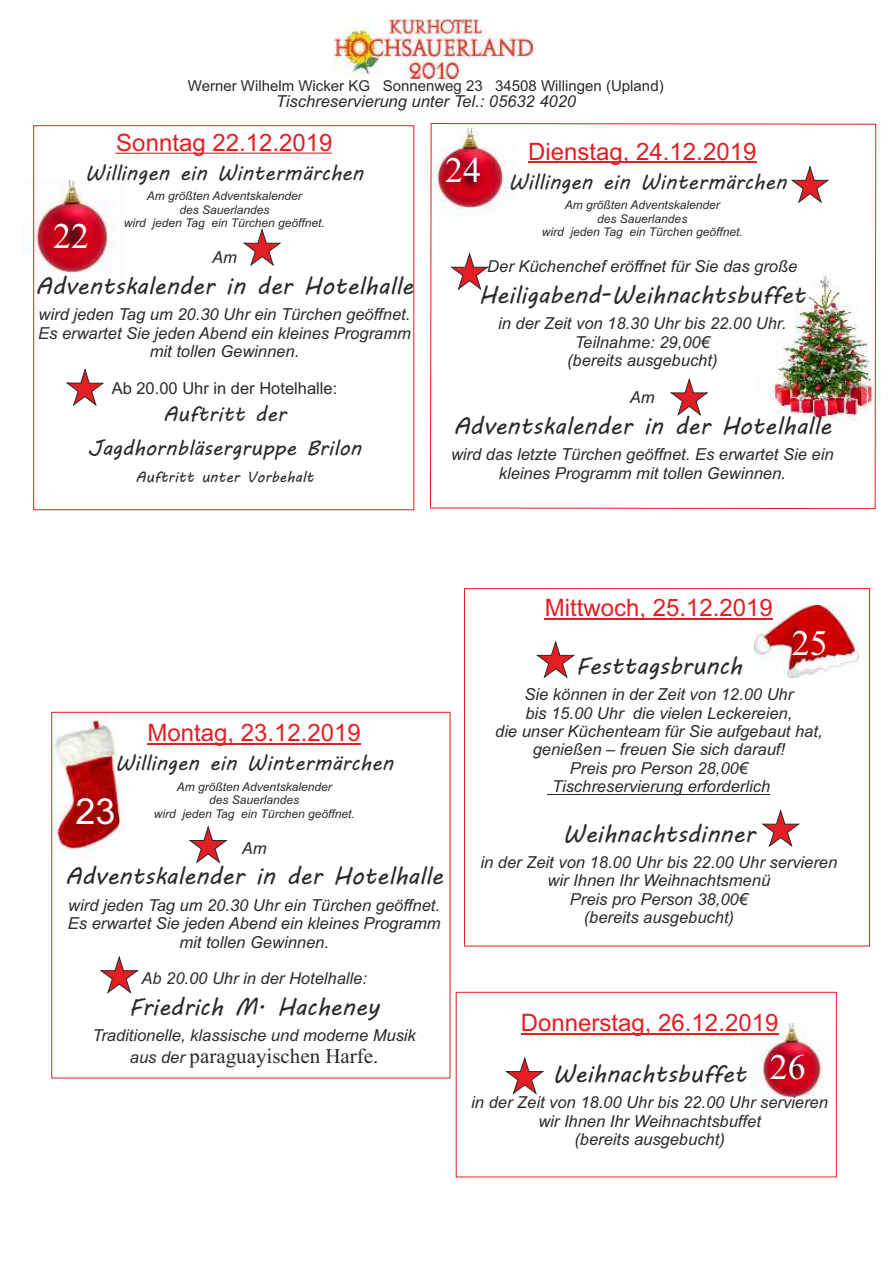
<style>
.page{position:relative;width:893px;height:1263px;background:#fff}
.page>*{position:absolute;margin:0;border:0;box-sizing:border-box;transform-origin:0 0}
.t1{font:36px "Mongolian Baiti";color:#fefefe}
.t2{font:36px "Arial";color:#fefefe}
.t3{font:24px "MV Boli";color:#2b2a29}
.t4{font:24px "Arial";color:#e31e24}
.t5{font:21px/33.9px "MV Boli";color:#2b2a29;text-align:center}
.t6{font:21px "Mongolian Baiti";color:#2b2a29}
.t7{font:italic 16.5px/18.5px "Arial";color:#2b2a29;text-align:center}
.t8{font:16.5px "Arial";color:#2b2a29}
.t9{font:15px "Arial";color:#2b2a29}
.t10{font:15px "MV Boli";color:#2b2a29}
.t11{font:italic 12px/13.4px "Arial";color:#2b2a29;text-align:center}
.s1{font-family:"Arial";font-style:italic;font-size:16.5px}
</style>
<div class="page">
<img style="left:425px;top:166px;width:5px;height:23px">
<img style="left:752px;top:1023px;width:73px;height:81px">
<img style="left:755px;top:605px;width:103px;height:72px">
<img style="left:53px;top:714px;width:108px;height:145px">
<div style="left:51px;top:712px;width:399px;height:366px;border:1px solid #e31e24"></div>
<img style="left:25px;top:181px;width:88px;height:92px">
<div style="left:33px;top:125px;width:381px;height:385px;border:1px solid #e31e24"></div>
<hr style="left:115px;top:153px;width:217px;height:1px;background:#e31e24">
<img style="left:335px;top:20px;width:197px;height:59px">
<svg style="left:66px;top:369px;width:38px;height:38px"></svg>
<svg style="left:243px;top:229px;width:39px;height:38px"></svg>
<hr style="left:147px;top:743px;width:214px;height:1px;background:#e31e24">
<svg style="left:188px;top:826px;width:40px;height:38px"></svg>
<div style="left:464px;top:588px;width:406px;height:358px;border:1px solid #e31e24"></div>
<hr style="left:545px;top:618px;width:228px;height:1px;background:#e31e24">
<hr style="left:548px;top:794px;width:222px;height:1px;background:#2b2a29">
<svg style="left:761px;top:810px;width:39px;height:37px"></svg>
<svg style="left:536px;top:641px;width:39px;height:38px"></svg>
<div style="left:456px;top:992px;width:381px;height:185px;border:1px solid #e31e24"></div>
<hr style="left:521px;top:1033px;width:257px;height:1px;background:#e31e24">
<svg style="left:505px;top:1056px;width:39px;height:39px"></svg>
<svg style="left:430px;top:123px;width:447px;height:386px"></svg>
<svg style="left:99px;top:956px;width:40px;height:38px"></svg>
<svg style="left:790px;top:166px;width:40px;height:38px"></svg>
<p class="t9" style="left:188px;top:80px;width:477px">Werner Wilhelm Wicker KG Sonnenweg 23 34508 Willingen (Upland)</p>
<p class="t7" style="left:276px;top:94px;width:302px">Tischreservierung unter Tel.: 05632 4020</p>
<h2 class="t4" style="left:116px;top:133px;width:218px">Sonntag 22.12.2019</h2>
<p class="t5" style="left:85px;top:158px;width:280px">Willingen ein Wintermärchen</p>
<p class="t11" style="left:124px;top:191px;width:203px">Am größten Adventskalender<br>des Sauerlandes<br>wird jeden Tag ein Türchen geöffnet.</p>
<p class="t7" style="left:212px;top:250px;width:26px">Am</p>
<h2 class="t3" style="left:36px;top:277px;width:379px">Adventskalender in der Hotelhalle</h2>
<p class="t7" style="left:38px;top:307px;width:374px">wird jeden Tag um 20.30 Uhr ein Türchen geöffnet.<br>Es erwartet Sie jeden Abend ein kleines Programm mit tollen Gewinnen.</p>
<p class="t8" style="left:112px;top:382px;width:227px">Ab 20.00 Uhr in der Hotelhalle:</p>
<p class="t5" style="left:88px;top:399px;width:275px">Auftritt der<br>Jagdhornbläsergruppe Brilon</p>
<p class="t10" style="left:135px;top:471px;width:180px">Auftritt unter Vorbehalt</p>
<h1 class="t1" style="left:53px;top:218px;width:37px">22</h1>
<h2 class="t4" style="left:528px;top:142px;width:230px">Dienstag, 24.12.2019</h2>
<p class="t5" style="left:508px;top:167px;width:280px">Willingen ein Wintermärchen</p>
<p class="t11" style="left:542px;top:200px;width:203px">Am größten Adventskalender<br>des Sauerlandes<br>wird jeden Tag ein Türchen geöffnet.</p>
<p class="t7" style="left:487px;top:259px;width:311px">Der Küchenchef eröffnet für Sie das große</p>
<h2 class="t3" style="left:479px;top:286px;width:328px">Heiligabend-Weihnachtsbuffet</h2>
<p class="t7" style="left:498px;top:316px;width:290px">in der Zeit von 18.30 Uhr bis 22.00 Uhr.<br>Teilnahme: 29,00€<br>(bereits ausgebucht)</p>
<p class="t7" style="left:630px;top:389px;width:26px">Am</p>
<h2 class="t3" style="left:453px;top:417px;width:379px">Adventskalender in der Hotelhalle</h2>
<p class="t7" style="left:451px;top:447px;width:384px">wird das letzte Türchen geöffnet. Es erwartet Sie ein kleines Programm mit tollen Gewinnen.</p>
<h1 class="t1" style="left:445px;top:151px;width:37px">24</h1>
<h2 class="t4" style="left:147px;top:723px;width:215px">Montag, 23.12.2019</h2>
<p class="t5" style="left:115px;top:748px;width:280px">Willingen ein Wintermärchen</p>
<p class="t11" style="left:154px;top:781px;width:203px">Am größten Adventskalender<br>des Sauerlandes<br>wird jeden Tag ein Türchen geöffnet.</p>
<p class="t7" style="left:242px;top:840px;width:26px">Am</p>
<h2 class="t3" style="left:65px;top:867px;width:379px">Adventskalender in der Hotelhalle</h2>
<p class="t7" style="left:68px;top:897px;width:374px">wird jeden Tag um 20.30 Uhr ein Türchen geöffnet.<br>Es erwartet Sie jeden Abend ein kleines Programm mit tollen Gewinnen.</p>
<p class="t7" style="left:141px;top:971px;width:227px">Ab 20.00 Uhr in der Hotelhalle:</p>
<h2 class="t3" style="left:129px;top:998px;width:252px">Friedrich M. Hacheney</h2>
<p class="t7" style="left:92px;top:1028px;width:325px">Traditionelle, klassische und moderne Musik</p>
<p class="t6" style="left:130px;top:1045px;width:250px"><span class="s1">aus der</span> paraguayischen Harfe.</p>
<h1 class="t2" style="left:75px;top:798px;width:42px">23</h1>
<h2 class="t4" style="left:545px;top:598px;width:230px">Mittwoch, 25.12.2019</h2>
<h2 class="t3" style="left:576px;top:657px;width:168px">Festtagsbrunch</h2>
<p class="t7" style="left:495px;top:687px;width:329px">Sie können in der Zeit von 12.00 Uhr<br>bis 15.00 Uhr die vielen Leckereien,<br>die unser Küchenteam für Sie aufgebaut hat, genießen – freuen Sie sich darauf!<br>Preis pro Person 28,00€<br>Tischreservierung erforderlich</p>
<h2 class="t3" style="left:563px;top:824px;width:193px">Weihnachtsdinner</h2>
<p class="t7" style="left:480px;top:854px;width:358px">in der Zeit von 18.00 Uhr bis 22.00 Uhr servieren wir Ihnen Ihr Weihnachtsmenü<br>Preis pro Person 38,00€<br>(bereits ausgebucht)</p>
<h1 class="t1" style="left:792px;top:625px;width:37px">25</h1>
<h2 class="t4" style="left:521px;top:1014px;width:259px">Donnerstag, 26.12.2019</h2>
<h2 class="t3" style="left:553px;top:1065px;width:195px">Weihnachtsbuffet</h2>
<p class="t7" style="left:471px;top:1095px;width:358px">in der Zeit von 18.00 Uhr bis 22.00 Uhr servieren wir Ihnen Ihr Weihnachtsbuffet<br>(bereits ausgebucht)</p>
<h1 class="t1" style="left:770px;top:1048px;width:37px">26</h1>
</div>
